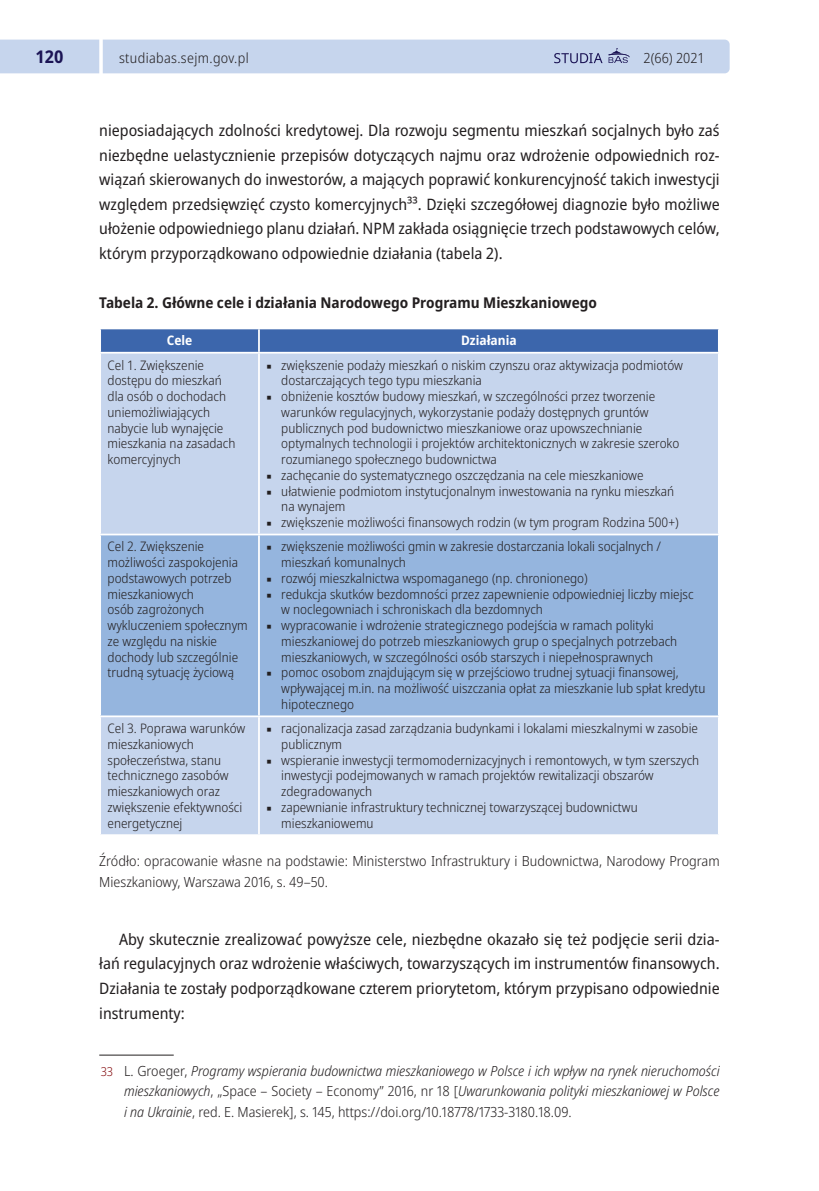
<style>
.page{position:relative;width:819px;height:1191px;background:#fff}
.page>*{position:absolute;margin:0;border:0;box-sizing:border-box;transform-origin:0 0}
.t1{font:700 semi-condensed 17.5px "Noto Sans";color:#1b1455}
.t2{font:semi-condensed 15.75px/24.5px "Noto Sans";color:#231f20;text-align:justify}
.t3{font:700 semi-condensed 14.88px "Noto Sans";color:#231f20}
.t4{font:italic 300 semi-condensed 14px/20.5px "Noto Sans";color:#231f20;text-align:justify}
.t5{font:300 semi-condensed 14px/20.5px "Noto Sans";color:#231f20}
.t6{font:300 semi-condensed 14px "Noto Sans";letter-spacing:.025em;color:#231f20}
.t7{font:300 semi-condensed 13.12px/15.8px "Noto Sans";color:#231f20}
.t8{font:700 semi-condensed 13.12px "Noto Sans";color:#fff}
.s1{font-family:"Minion Pro";font-weight:400;font-stretch:normal}
.s2{font-style:normal;font-size:12.25px;color:#850e11}
.s3{font-style:normal}
</style>
<div class="page">
<div style="left:0;top:40px;width:729px;height:33px;background:#c6d5ed"></div>
<hr style="left:99px;top:0;width:4px;height:112px;background:#fff">
<div style="left:101px;top:353px;width:617px;height:481px;background:#c6d5ed"></div>
<div style="left:101px;top:535px;width:617px;height:180px;background:#95b5de"></div>
<hr style="left:258px;top:353px;width:2px;height:180px;background:#fff">
<hr style="left:258px;top:717px;width:2px;height:117px;background:#fff">
<hr style="left:258px;top:535px;width:2px;height:180px;background:#fff">
<svg style="left:100px;top:329px;width:619px;height:23px;background:#416aae"></svg>
<hr style="left:99px;top:533px;width:160px;height:2px;background:#fff">
<hr style="left:259px;top:533px;width:460px;height:2px;background:#fff">
<hr style="left:99px;top:715px;width:160px;height:2px;background:#fff">
<hr style="left:259px;top:715px;width:460px;height:2px;background:#fff">
<hr style="left:99px;top:1054px;width:75px;height:1px;background:#231f20">
<h1 class="t1" style="left:36px;top:44px;width:30px">120</h1>
<p class="t6" style="left:119px;top:48px;width:131px">studiabas.sejm.gov.pl</p>
<p class="t5" style="left:643px;top:48px;width:63px">2(66) 2021</p>
<p class="t2" style="left:99px;top:119px;width:622px">nieposiadających zdolności kredytowej. Dla rozwoju segmentu mieszkań socjalnych było zaś niezbędne uelastycznienie przepisów dotyczących najmu oraz wdrożenie odpowiednich roz&shy;wiązań skierowanych do inwestorów, a mających poprawić konkurencyjność takich inwestycji względem przedsięwzięć czysto komercyjnych33. Dzięki szczegółowej diagnozie było możliwe ułożenie odpowiedniego planu działań. NPM zakłada osiągnięcie trzech podstawowych celów, którym przyporządkowano odpowiednie działania (tabela 2).</p>
<p class="t3" style="left:99px;top:292px;width:499px">Tabela 2. Główne cele i działania Narodowego Programu Mieszkaniowego</p>
<p class="t8" style="left:167px;top:331px;width:27px">Cele</p>
<p class="t8" style="left:461px;top:331px;width:57px">Działania</p>
<p class="t7" style="left:108px;top:357px;width:129px">Cel 1. Zwiększenie dostępu do mieszkań dla osób o dochodach uniemożliwiających nabycie lub wynajęcie mieszkania na zasadach komercyjnych</p>
<p class="t7" style="left:281px;top:357px;width:403px;text-indent:-15px"><span class="s1">■</span> zwiększenie podaży mieszkań o niskim czynszu oraz aktywizacja podmiotów dostarczających tego typu mieszkania</p>
<p class="t7" style="left:281px;top:389px;width:399px;text-indent:-15px"><span class="s1">■</span> obniżenie kosztów budowy mieszkań, w szczególności przez tworzenie warunków regulacyjnych, wykorzystanie podaży dostępnych gruntów publicznych pod budownictwo mieszkaniowe oraz upowszechnianie optymalnych technologii i projektów architektonicznych w zakresie szeroko rozumianego społecznego budownictwa</p>
<p class="t7" style="left:266px;top:467px;width:378px"><span class="s1">■</span> zachęcanie do systematycznego oszczędzania na cele mieszkaniowe</p>
<p class="t7" style="left:281px;top:483px;width:394px;text-indent:-15px"><span class="s1">■</span> ułatwienie podmiotom instytucjonalnym inwestowania na rynku mieszkań na wynajem</p>
<p class="t7" style="left:266px;top:515px;width:414px"><span class="s1">■</span> zwiększenie możliwości finansowych rodzin (w tym program Rodzina 500+)</p>
<p class="t7" style="left:108px;top:539px;width:142px">Cel 2. Zwiększenie możliwości zaspokojenia podstawowych potrzeb mieszkaniowych<br>osób zagrożonych wykluczeniem społecznym ze względu na niskie dochody lub szczególnie trudną sytuację życiową</p>
<p class="t7" style="left:281px;top:539px;width:381px;text-indent:-15px"><span class="s1">■</span> zwiększenie możliwości gmin w zakresie dostarczania lokali socjalnych / mieszkań komunalnych</p>
<p class="t7" style="left:266px;top:570px;width:323px"><span class="s1">■</span> rozwój mieszkalnictwa wspomaganego (np. chronionego)</p>
<p class="t7" style="left:281px;top:586px;width:414px;text-indent:-15px"><span class="s1">■</span> redukcja skutków bezdomności przez zapewnienie odpowiedniej liczby miejsc w noclegowniach i schroniskach dla bezdomnych</p>
<p class="t7" style="left:281px;top:618px;width:397px;text-indent:-15px"><span class="s1">■</span> wypracowanie i wdrożenie strategicznego podejścia w ramach polityki mieszkaniowej do potrzeb mieszkaniowych grup o specjalnych potrzebach mieszkaniowych, w szczególności osób starszych i niepełnosprawnych</p>
<p class="t7" style="left:281px;top:665px;width:426px;text-indent:-15px"><span class="s1">■</span> pomoc osobom znajdującym się w przejściowo trudnej sytuacji finansowej, wpływającej m.in. na możliwość uiszczania opłat za mieszkanie lub spłat kredytu hipotecznego</p>
<p class="t7" style="left:108px;top:721px;width:139px">Cel 3. Poprawa warunków mieszkaniowych społeczeństwa, stanu technicznego zasobów mieszkaniowych oraz zwiększenie efektywności energetycznej</p>
<p class="t7" style="left:281px;top:721px;width:418px;text-indent:-15px"><span class="s1">■</span> racjonalizacja zasad zarządzania budynkami i lokalami mieszkalnymi w zasobie publicznym</p>
<p class="t7" style="left:281px;top:752px;width:419px;text-indent:-15px"><span class="s1">■</span> wspieranie inwestycji termomodernizacyjnych i remontowych, w tym szerszych inwestycji podejmowanych w ramach projektów rewitalizacji obszarów zdegradowanych</p>
<p class="t7" style="left:281px;top:799px;width:358px;text-indent:-15px"><span class="s1">■</span> zapewnianie infrastruktury technicznej towarzyszącej budownictwu mieszkaniowemu</p>
<p class="t5" style="left:99px;top:851px;width:622px">Źródło: opracowanie własne na podstawie: Ministerstwo Infrastruktury i Budownictwa, Narodowy Program<br>Mieszkaniowy, Warszawa 2016, s. 49–50.</p>
<p class="t2" style="left:99px;top:927px;width:622px;text-indent:20px">Aby skutecznie zrealizować powyższe cele, niezbędne okazało się też podjęcie serii dzia&shy;łań regulacyjnych oraz wdrożenie właściwych, towarzyszących im instrumentów finansowych.<br>Działania te zostały podporządkowane czterem priorytetom, którym przypisano odpowiednie instrumenty:</p>
<p class="t4" style="left:124px;top:1060px;width:597px;text-indent:-23px"><span class="s2">33</span> <span class="s3">L. Groeger,</span> Programy wspierania budownictwa mieszkaniowego w Polsce i ich wpływ na rynek nieruchomości mieszkaniowych<span class="s3">, „Space – Society – Economy” 2016, nr 18 [</span>Uwarunkowania polityki mieszkaniowej w Polsce i na Ukrainie<span class="s3">, red. E. Masierek], s. 145, https://doi.org/10.18778/1733-3180.18.09.</span></p>
</div>
